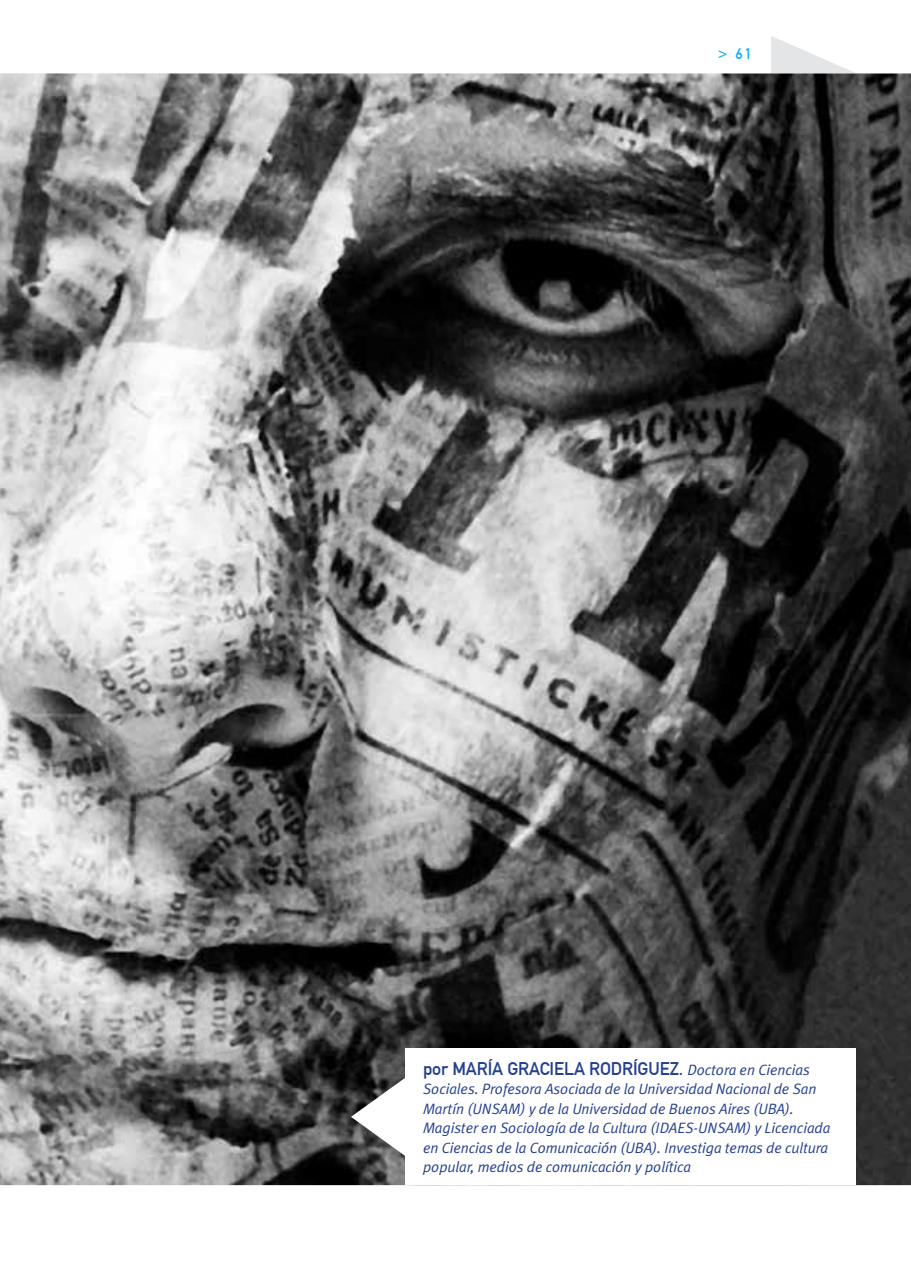
<style>
.page{position:relative;width:911px;height:1263px;background:#fff}
.page>*{position:absolute;margin:0;border:0;box-sizing:border-box;transform-origin:0 0}
.t1{font:18px "DIN1451 Mittelschrift";letter-spacing:-.005em;color:#25408f}
.t2{font:italic 15px/19.5px "Meta Plus Normal";letter-spacing:-.005em;color:#25408f}
.t3{font:15px "DIN1451 Mittelschrift";color:#00b3f0}
.s1{font-family:"Meta Plus Normal";font-style:italic;font-size:15px}
</style>
<div class="page">
<img style="left:0;top:74px;width:911px;height:1111px">
<div style="left:405px;top:1049px;width:451px;height:136px;background:#fff"></div>
<svg style="left:351px;top:1078px;width:54px;height:78px"></svg>
<p class="t3" style="left:718px;top:45px;width:35px">&gt; 61</p>
<p class="t1" style="left:423px;top:1058px;width:388px">por MARÍA GRACIELA RODRÍGUEZ. <span class="s1">Doctora en Ciencias</span></p>
<p class="t2" style="left:423px;top:1079px;width:409px">Sociales. Profesora Asociada de la Universidad Nacional de San Martín (UNSAM) y de la Universidad de Buenos Aires (UBA).<br>Magister en Sociología de la Cultura (IDAES-UNSAM) y Licenciada en Ciencias de la Comunicación (UBA). Investiga temas de cultura popular, medios de comunicación y política</p>
</div>
